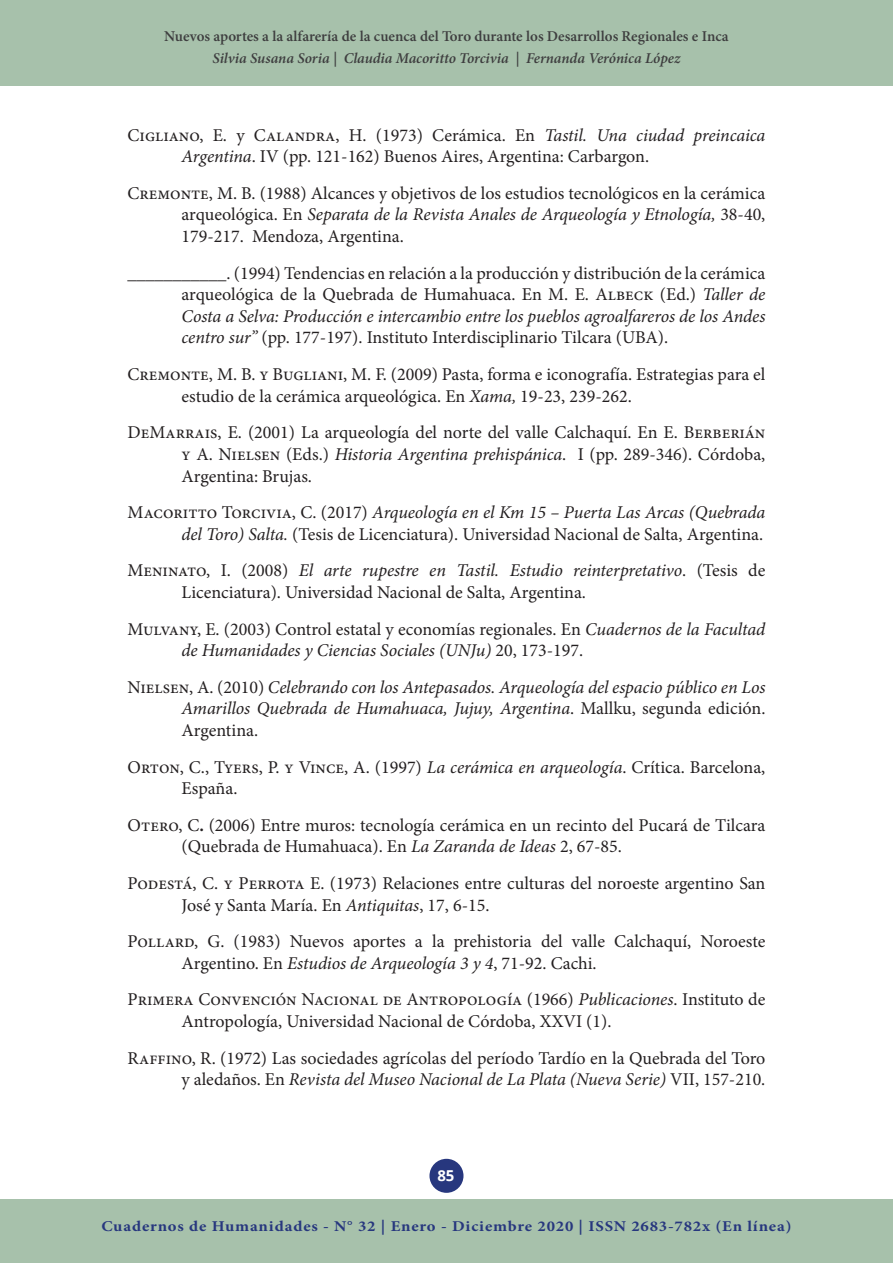
<style>
.page{position:relative;width:893px;height:1263px;background:#fff}
.page>*{position:absolute;margin:0;border:0;box-sizing:border-box;transform-origin:0 0}
.t1{font:18px/21.6px "Minion Pro";color:#231f20}
.t2{font:italic 18px/21.6px "Minion Pro";letter-spacing:-.005em;color:#231f20;text-align:justify}
.t3{font:600 15px "Minion Pro";color:#3e3e3f}
.t4{font:700 15px "Minion Pro";letter-spacing:.05em;color:#27377e;scale:1.11 1}
.t5{font:italic 600 15px "Minion Pro";letter-spacing:-.005em;color:#3e3e3f}
.t6{font:700 15px "Open Sans";color:#fff}
.s1{font-style:italic}
.s2{font-style:normal}
.s3{font-weight:700}
</style>
<div class="page">
<div style="left:429px;top:1159px;width:34px;height:34px;background:#27377e;border-radius:50%"></div>
<div style="left:0;top:0;width:893px;height:85px;background:#a7c1ab"></div>
<div style="left:0;top:1199px;width:893px;height:64px;background:#a7c1ab"></div>
<p class="t3" style="left:164px;top:26px;width:566px">Nuevos aportes a la alfarería de la cuenca del Toro durante los Desarrollos Regionales e Inca</p>
<p class="t5" style="left:213px;top:48px;width:469px">Silvia Susana Soria | Claudia Macoritto Torcivia | Fernanda Verónica López</p>
<p class="t1" style="left:182px;top:124px;width:585px;text-indent:-54px">Cigliano, E. y Calandra, H. (1973) Cerámica. En <span class="s1">Tastil. Una ciudad preincaica<br>Argentina</span>. IV (pp. 121-162) Buenos Aires, Argentina: Carbargon.</p>
<p class="t1" style="left:182px;top:182px;width:585px;text-align:justify;text-indent:-54px">Cremonte, M. B. (1988) Alcances y objetivos de los estudios tecnológicos en la cerámica arqueológica. En <span class="s1">Separata de la Revista Anales de Arqueología y Etnología,</span> 38-40, 179-217. Mendoza, Argentina.</p>
<p class="t1" style="left:182px;top:262px;width:585px;text-align:justify;text-indent:-54px">___________. (1994) Tendencias en relación a la producción y distribución de la cerámica arqueológica de la Quebrada de Humahuaca. En M. E. Albeck (Ed.) <span class="s1">Taller de Costa a Selva: Producción e intercambio entre los pueblos agroalfareros de los Andes centro sur”</span> (pp. 177-197). Instituto Interdisciplinario Tilcara (UBA).</p>
<p class="t1" style="left:182px;top:364px;width:585px;text-indent:-54px">Cremonte, M. B. y Bugliani, M. F. (2009) Pasta, forma e iconografía. Estrategias para el estudio de la cerámica arqueológica. En <span class="s1">Xama,</span> 19-23, 239-262.</p>
<p class="t1" style="left:182px;top:422px;width:585px;text-align:justify;text-indent:-54px">DeMarrais, E. (2001) La arqueología del norte del valle Calchaquí. En E. Berberián y A. Nielsen (Eds.) <span class="s1">Historia Argentina prehispánica</span>. I (pp. 289-346). Córdoba, Argentina: Brujas.</p>
<p class="t1" style="left:128px;top:502px;width:639px;text-align:right">Macoritto Torcivia, C. (2017) <span class="s1">Arqueología en el Km 15 – Puerta Las Arcas (Quebrada del Toro) Salta.</span> (Tesis de Licenciatura). Universidad Nacional de Salta, Argentina.</p>
<p class="t1" style="left:182px;top:560px;width:585px;text-indent:-54px">Meninato, I. (2008) <span class="s1">El arte rupestre en Tastil. Estudio reinterpretativo</span>. (Tesis de<br>Licenciatura). Universidad Nacional de Salta, Argentina.</p>
<p class="t1" style="left:182px;top:618px;width:585px;text-indent:-54px">Mulvany, E. (2003) Control estatal y economías regionales. En <span class="s1">Cuadernos de la Facultad de Humanidades y Ciencias Sociales (UNJu)</span> 20, 173-197.</p>
<p class="t2" style="left:182px;top:676px;width:585px;text-indent:-54px"><span class="s2">Nielsen, A. (2010)</span> Celebrando con los Antepasados. Arqueología del espacio público en Los Amarillos Quebrada de Humahuaca, Jujuy, Argentina<span class="s2">. Mallku, segunda edición.<br>Argentina.</span></p>
<p class="t1" style="left:182px;top:756px;width:585px;text-indent:-54px">Orton, C., Tyers, P. y Vince, A. (1997) <span class="s1">La cerámica en arqueología</span>. Crítica. Barcelona,<br>España.</p>
<p class="t1" style="left:182px;top:814px;width:585px;text-indent:-54px">Otero, C<span class="s3">.</span> (2006) Entre muros: tecnología cerámica en un recinto del Pucará de Tilcara (Quebrada de Humahuaca). En <span class="s1">La Zaranda de Ideas</span> 2, 67-85.</p>
<p class="t1" style="left:182px;top:872px;width:585px;text-indent:-54px">Podestá, C. y Perrota E. (1973) Relaciones entre culturas del noroeste argentino San<br>José y Santa María. En <span class="s1">Antiquitas</span>, 17, 6-15.</p>
<p class="t1" style="left:182px;top:931px;width:585px;text-indent:-54px">Pollard, G. (1983) Nuevos aportes a la prehistoria del valle Calchaquí, Noroeste<br>Argentino. En <span class="s1">Estudios de Arqueología 3 y 4</span>, 71-92. Cachi.</p>
<p class="t1" style="left:182px;top:989px;width:585px;text-indent:-54px">Primera Convención Nacional de Antropología (1966) <span class="s1">Publicaciones</span>. Instituto de<br>Antropología, Universidad Nacional de Córdoba, XXVI (1).</p>
<p class="t1" style="left:128px;top:1047px;width:639px;text-align:right">Raffino, R. (1972) Las sociedades agrícolas del período Tardío en la Quebrada del Toro y aledaños. En <span class="s1">Revista del Museo Nacional de La Plata (Nueva Serie)</span> VII, 157-210.</p>
<p class="t6" style="left:437px;top:1165px;width:19px">85</p>
<p class="t4" style="left:101px;top:1216px;width:623px">Cuadernos de Humanidades - N° 32 | Enero - Diciembre 2020 | ISSN 2683-782x (En línea)</p>
</div>
